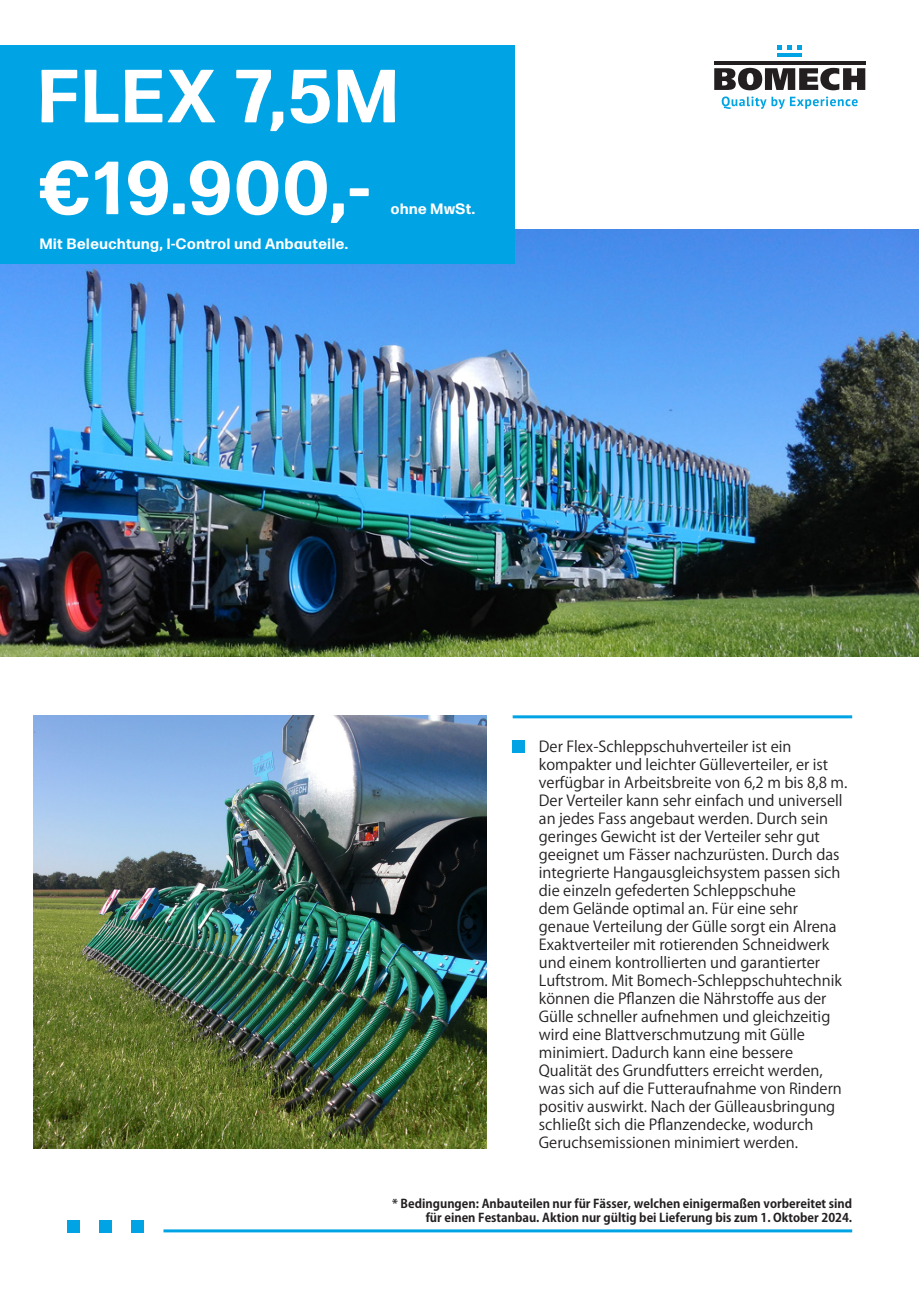
<style>
.page{position:relative;width:919px;height:1289px;background:#fff}
.page>*{position:absolute;margin:0;border:0;box-sizing:border-box;transform-origin:0 0}
.t1{font:700 75px "Forma DJR Text";letter-spacing:.04em;color:#fff}
.t2{font:15px/18px "Koz Go Pro";color:#231f20}
.t3{font:700 15px "Forma DJR Text";letter-spacing:.04em;color:#fff}
.t4{font:700 12px/14.4px "Koz Go Pro";color:#231f20;text-align:right}
</style>
<div class="page">
<img style="left:0;top:229px;width:918px;height:427px">
<div style="left:0;top:45px;width:514px;height:218px;background:#00a4e4"></div>
<svg style="left:714px;top:68px;width:151px;height:22px"></svg>
<hr style="left:714px;top:61px;width:151px;height:4px;background:#231f20">
<hr style="left:776px;top:53px;width:25px;height:4px;background:#00a4e4">
<svg style="left:777px;top:45px;width:24px;height:5px"></svg>
<svg style="left:721px;top:96px;width:136px;height:13px"></svg>
<img style="left:33px;top:715px;width:454px;height:433px">
<hr style="left:512px;top:715px;width:340px;height:3px;background:#00a4e4">
<div style="left:512px;top:740px;width:13px;height:12px;background:#00a4e4"></div>
<hr style="left:163px;top:1229px;width:689px;height:3px;background:#00a4e4">
<div style="left:67px;top:1219px;width:13px;height:13px;background:#00a4e4"></div>
<div style="left:131px;top:1219px;width:13px;height:13px;background:#00a4e4"></div>
<div style="left:99px;top:1219px;width:13px;height:13px;background:#00a4e4"></div>
<p class="t1" style="left:38px;top:48px;width:361px">FLEX 7,5M</p>
<p class="t1" style="left:38px;top:139px;width:333px">€19.900,-</p>
<p class="t3" style="left:391px;top:199px;width:86px">ohne MwSt.</p>
<p class="t3" style="left:40px;top:234px;width:310px">Mit Beleuchtung, I-Control und Anbauteile.</p>
<p class="t2" style="left:539px;top:738px;width:310px">Der Flex-Schleppschuhverteiler ist ein kompakter und leichter Gülleverteiler, er ist verfügbar in Arbeitsbreite von 6,2 m bis 8,8 m.<br>Der Verteiler kann sehr einfach und universell an jedes Fass angebaut werden. Durch sein geringes Gewicht ist der Verteiler sehr gut geeignet um Fässer nachzurüsten. Durch das integrierte Hangausgleichsystem passen sich</p>
<p class="t2" style="left:539px;top:882px;width:299px">die einzeln gefederten Schleppschuhe<br>dem Gelände optimal an. Für eine sehr genaue Verteilung der Gülle sorgt ein Alrena Exaktverteiler mit rotierenden Schneidwerk</p>
<p class="t2" style="left:539px;top:954px;width:304px">und einem kontrollierten und garantierter<br>Luftstrom. Mit Bomech-Schleppschuhtechnik können die Pflanzen die Nährstoffe aus der</p>
<p class="t2" style="left:539px;top:1008px;width:293px">Gülle schneller aufnehmen und gleichzeitig</p>
<p class="t2" style="left:539px;top:1026px;width:304px">wird eine Blattverschmutzung mit Gülle minimiert. Dadurch kann eine bessere Qualität des Grundfutters erreicht werden, was sich auf die Futteraufnahme von Rindern positiv auswirkt. Nach der Gülleausbringung schließt sich die Pflanzendecke, wodurch Geruchsemissionen minimiert werden.</p>
<p class="t4" style="left:392px;top:1196px;width:461px">* Bedingungen: Anbauteilen nur für Fässer, welchen einigermaßen vorbereitet sind für einen Festanbau. Aktion nur gültig bei Lieferung bis zum 1. Oktober 2024.</p>
</div>
